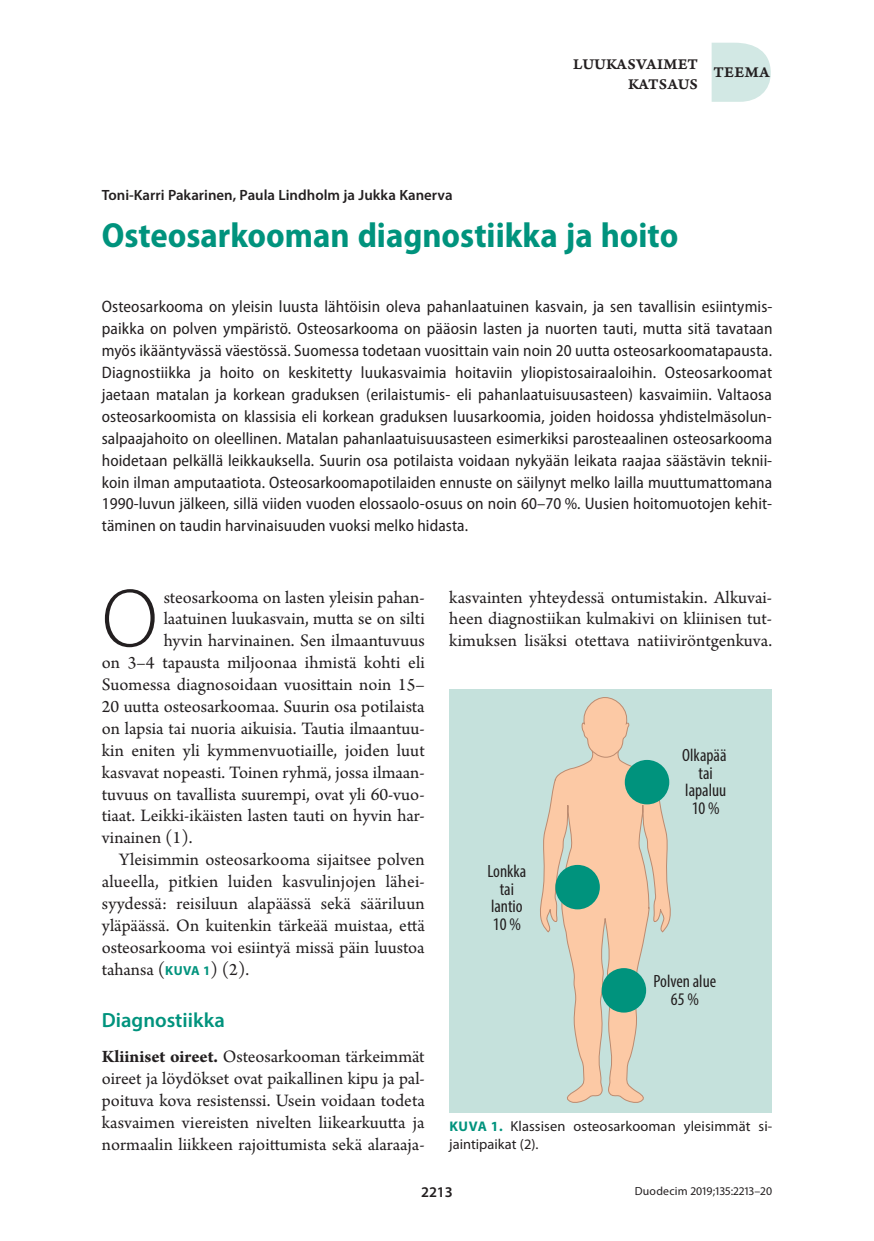
<style>
.page{position:relative;width:874px;height:1241px;background:#fff}
.page>*{position:absolute;margin:0;border:0;box-sizing:border-box;transform-origin:0 0}
.l_alkukirjain{font:300 83.3px "Myriad Pro";color:#231f20}
.o1{font:700 semi-condensed 35px "Myriad Pro";color:#00937d}
.v1{font:600 20.65px "Myriad Pro";color:#00937d}
.l_ei_sis{font:18.38px/21.9px "Arno Pro";color:#231f20;text-align:justify}
.l_alkukirjain-2{font:18.38px "Arno Pro";color:#231f20}
.t1{font:condensed 17.85px/17.8px "Myriad Pro";color:#231f20;text-align:center}
.in{font:semi-condensed 16.62px/21.9px "Myriad Pro";letter-spacing:.005em;color:#231f20;text-align:justify}
.vinj{font:15.75px "Arno Pro Smbd Caption";letter-spacing:.015em;color:#231f20}
.k1{font:600 14.88px "Myriad Pro";color:#231f20}
.kt{font:14.35px/17.5px "Myriad Pro";letter-spacing:.01em;color:#231f20}
.Ala{font:11.9px "Myriad Pro";letter-spacing:.02em;color:#231f20}
.s1{font-family:"Myriad Pro";font-weight:700;font-size:13.12px;color:#00937d}
.s2{font-weight:700}
.s3{font-weight:700;font-size:14px;color:#00937d}
</style>
<div class="page">
<svg style="left:711px;top:43px;width:59px;height:59px"></svg>
<div style="left:449px;top:688px;width:322px;height:424px;background:#c5e1dc"></div>
<svg style="left:540px;top:697px;width:131px;height:406px"></svg>
<div style="left:625px;top:760px;width:43px;height:43px;background:#00937d;border-radius:50%"></div>
<div style="left:624px;top:759px;width:45px;height:45px;border:2px solid #00937d;border-radius:50%"></div>
<div style="left:556px;top:865px;width:42px;height:43px;background:#00937d;border-radius:50%"></div>
<div style="left:555px;top:864px;width:44px;height:45px;border:2px solid #00937d;border-radius:50%"></div>
<div style="left:602px;top:968px;width:43px;height:43px;background:#00937d;border-radius:50%"></div>
<div style="left:601px;top:967px;width:44px;height:45px;border:2px solid #00937d;border-radius:50%"></div>
<svg style="left:590px;top:749px;width:29px;height:9px"></svg>
<p class="vinj" style="left:573px;top:55px;width:126px">LUUKASVAIMET</p>
<p class="vinj" style="left:627px;top:74px;width:71px">KATSAUS</p>
<p class="vinj" style="left:713px;top:63px;width:58px">TEEMA</p>
<p class="k1" style="left:102px;top:185px;width:352px">Toni-Karri Pakarinen, Paula Lindholm ja Jukka Kanerva</p>
<p class="o1" style="left:102px;top:212px;width:577px">Osteosarkooman diagnostiikka ja hoito</p>
<p class="in" style="left:102px;top:296px;width:672px">Osteosarkooma on yleisin luusta lähtöisin oleva pahanlaatuinen kasvain, ja sen tavallisin esiintymis&shy;paikka on polven ympäristö. Osteosarkooma on pääosin lasten ja nuorten tauti, mutta sitä tavataan myös ikääntyvässä väestössä. Suomessa todetaan vuosittain vain noin 20 uutta osteosarkoomatapausta.<br>Diagnostiikka ja hoito on keskitetty luukasvaimia hoitaviin yliopistosairaaloihin. Osteosarkoomat jaetaan matalan ja korkean graduksen (erilaistumis- eli pahanlaatuisuusasteen) kasvaimiin. Valtaosa osteosarkoomista on klassisia eli korkean graduksen luusarkoomia, joiden hoidossa yhdistelmäsolun&shy;salpaajahoito on oleellinen. Matalan pahanlaatuisuusasteen esimerkiksi parosteaalinen osteosarkooma hoidetaan pelkällä leikkauksella. Suurin osa potilaista voidaan nykyään leikata raajaa säästävin teknii&shy;koin ilman amputaatiota. Osteosarkoomapotilaiden ennuste on säilynyt melko lailla muuttumattomana 1990-luvun jälkeen, sillä viiden vuoden elossaolo-osuus on noin 60–70 %. Uusien hoitomuotojen kehit&shy;täminen on taudin harvinaisuuden vuoksi melko hidasta.</p>
<p class="l_alkukirjain" style="left:102px;top:568px;width:57px">O</p>
<p class="l_alkukirjain-2" style="left:164px;top:586px;width:262px">steosarkooma on lasten yleisin pahan-</p>
<p class="l_alkukirjain-2" style="left:164px;top:608px;width:262px">laatuinen luukasvain, mutta se on silti</p>
<p class="l_alkukirjain-2" style="left:164px;top:630px;width:262px">hyvin harvinainen. Sen ilmaantuvuus</p>
<p class="l_alkukirjain-2" style="left:102px;top:652px;width:324px">on 3–4 tapausta miljoonaa ihmistä kohti eli</p>
<p class="l_alkukirjain-2" style="left:102px;top:674px;width:324px">Suomessa diagnosoidaan vuosittain noin 15–</p>
<p class="l_alkukirjain-2" style="left:102px;top:696px;width:324px">20 uutta osteosarkoomaa. Suurin osa potilaista</p>
<p class="l_alkukirjain-2" style="left:102px;top:717px;width:324px">on lapsia tai nuoria aikuisia. Tautia ilmaantuu-</p>
<p class="l_alkukirjain-2" style="left:102px;top:739px;width:324px">kin eniten yli kymmenvuotiaille, joiden luut</p>
<p class="l_alkukirjain-2" style="left:102px;top:761px;width:324px">kasvavat nopeasti. Toinen ryhmä, jossa ilmaan-</p>
<p class="l_alkukirjain-2" style="left:102px;top:783px;width:324px">tuvuus on tavallista suurempi, ovat yli 60-vuo-</p>
<p class="l_alkukirjain-2" style="left:102px;top:805px;width:324px">tiaat. Leikki-ikäisten lasten tauti on hyvin har-</p>
<p class="l_alkukirjain-2" style="left:102px;top:827px;width:92px">vinainen (1).</p>
<p class="l_ei_sis" style="left:102px;top:849px;width:324px;text-indent:17px">Yleisimmin osteosarkooma sijaitsee polven alueella, pitkien luiden kasvulinjojen lähei&shy;syydessä: reisiluun alapäässä sekä sääriluun yläpäässä. On kuitenkin tärkeää muistaa, että osteosarkooma voi esiintyä missä päin luustoa tahansa (<span class="s1">KUVA 1</span>) (2).</p>
<p class="v1" style="left:102px;top:1006px;width:125px">Diagnostiikka</p>
<p class="l_ei_sis" style="left:102px;top:1046px;width:324px"><span class="s2">Kliiniset oireet.</span> Osteosarkooman tärkeimmät oireet ja löydökset ovat paikallinen kipu ja pal&shy;poituva kova resistenssi. Usein voidaan todeta kasvaimen viereisten nivelten liikearkuutta ja normaalin liikkeen rajoittumista sekä alaraaja-</p>
<p class="l_ei_sis" style="left:449px;top:587px;width:324px">kasvainten yhteydessä ontumistakin. Alkuvai&shy;heen diagnostiikan kulmakivi on kliinisen tut-</p>
<p class="l_ei_sis" style="left:449px;top:630px;width:324px">kimuksen lisäksi otettava natiiviröntgenkuva.</p>
<p class="t1" style="left:487px;top:861px;width:40px">Lonkka tai lantio<br>10 %</p>
<p class="t1" style="left:682px;top:745px;width:46px">Olkapää tai lapaluu<br>10 %</p>
<p class="t1" style="left:653px;top:971px;width:64px">Polven alue<br>65 %</p>
<p class="kt" style="left:449px;top:1117px;width:324px"><span class="s3">KUVA 1.</span> Klassisen osteosarkooman yleisimmät si&shy;jaintipaikat (2).</p>
<p class="k1" style="left:421px;top:1182px;width:33px">2213</p>
<p class="Ala" style="left:634px;top:1183px;width:139px">Duodecim 2019;135:2213–20</p>
</div>
